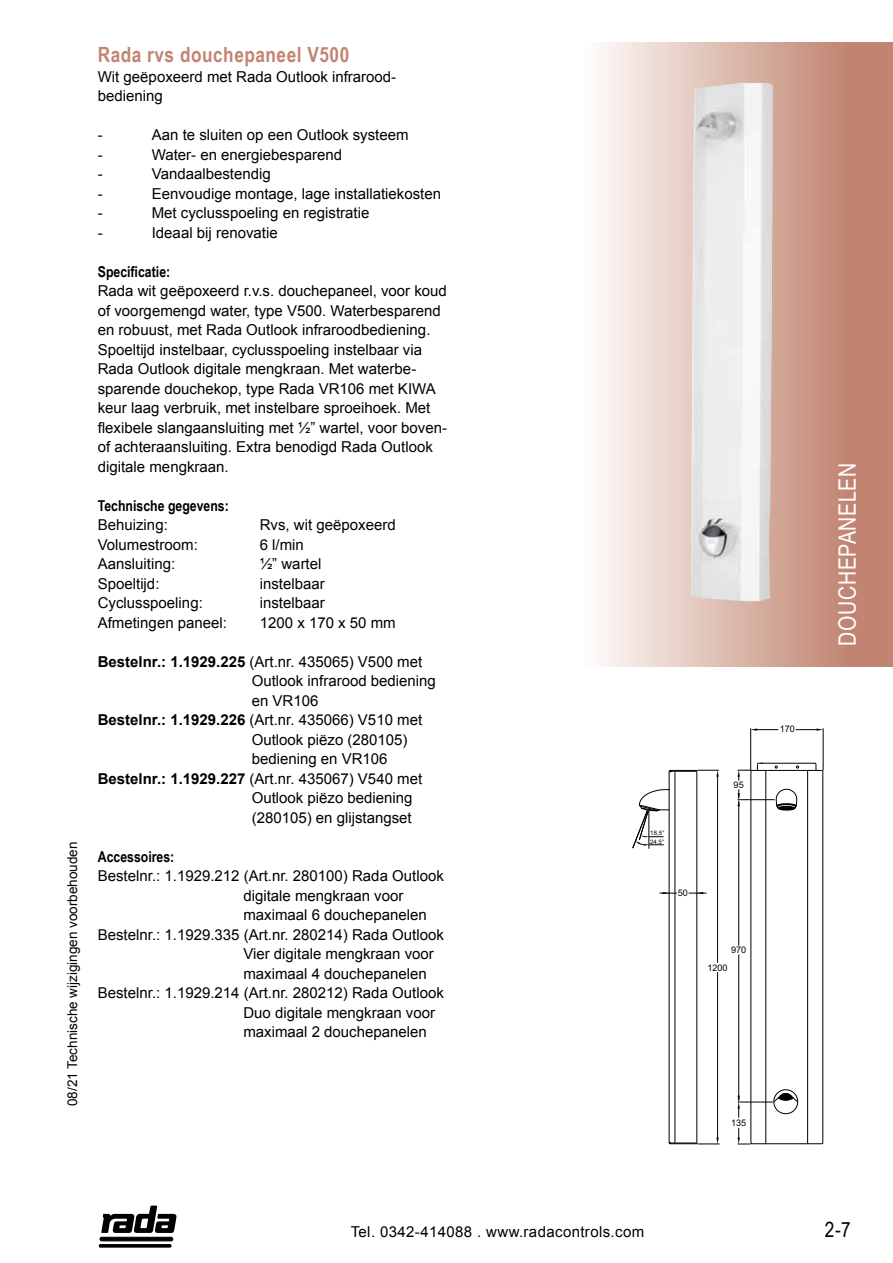
<style>
.page{position:relative;width:893px;height:1263px;background:#fff}
.page>*{position:absolute;margin:0;border:0;box-sizing:border-box;transform-origin:0 0}
.t1{font:24px "Arial Narrow";letter-spacing:.025em;color:#fff}
.t2{font:700 21px "Arial Narrow";letter-spacing:.025em;color:#c28472}
.t3{font:21px "Arial Narrow";color:#000}
.t4{font:15px/19.5px "Arial";color:#000}
.t5{font:700 15px "Arial Narrow";color:#000}
.t6{font:15px "Arial";letter-spacing:.025em;color:#000}
.t7{font:13.5px "Arial";color:#000}
.t8{font:9.15px "Arial";color:#000}
.t9{font:6.15px/8.2px "Arial";color:#000}
.s1{font-weight:700}
</style>
<div class="page">
<svg style="left:601px;top:43px;width:292px;height:623px;background:#d8b2a6"></svg>
<div style="left:100px;top:1237px;width:73px;height:4px;background:#0a0a0a;border:1px solid #000;border-radius:2px"></div>
<hr style="left:99px;top:1244px;width:73px;height:3px;background:#000;border-radius:2px">
<svg style="left:101px;top:1205px;width:75px;height:28px"></svg>
<img style="left:692px;top:83px;width:81px;height:518px">
<hr style="left:823px;top:728px;width:1px;height:42px;background:#000">
<hr style="left:750px;top:728px;width:1px;height:42px;background:#000">
<svg style="left:751px;top:728px;width:27px;height:3px"></svg>
<svg style="left:796px;top:728px;width:27px;height:3px"></svg>
<svg style="left:633px;top:769px;width:87px;height:376px"></svg>
<hr style="left:675px;top:770px;width:1px;height:374px;background:#000">
<svg style="left:738px;top:763px;width:85px;height:382px"></svg>
<p class="t7" style="left:63px;top:1106px;width:266px;rotate:-90deg">08/21 Technische wijzigingen voorbehouden</p>
<h2 class="t2" style="left:98px;top:39px;width:253px">Rada rvs douchepaneel V500</h2>
<p class="t4" style="left:98px;top:66px;width:300px">Wit geëpoxeerd met Rada Outlook infrarood&shy;bediening</p>
<p class="t4" style="left:98px;top:125px;width:6px">-</p>
<p class="t4" style="left:152px;top:125px;width:258px">Aan te sluiten op een Outlook systeem</p>
<p class="t4" style="left:98px;top:144px;width:6px">-</p>
<p class="t4" style="left:152px;top:144px;width:192px">Water- en energiebesparend</p>
<p class="t4" style="left:98px;top:164px;width:6px">-</p>
<p class="t4" style="left:152px;top:164px;width:120px">Vandaalbestendig</p>
<p class="t4" style="left:98px;top:183px;width:6px">-</p>
<p class="t4" style="left:152px;top:183px;width:291px">Eenvoudige montage, lage installatiekosten</p>
<p class="t4" style="left:98px;top:203px;width:6px">-</p>
<p class="t4" style="left:152px;top:203px;width:219px">Met cyclusspoeling en registratie</p>
<p class="t4" style="left:98px;top:222px;width:6px">-</p>
<p class="t4" style="left:152px;top:222px;width:127px">Ideaal bij renovatie</p>
<p class="t5" style="left:98px;top:260px;width:74px">Specificatie:</p>
<p class="t4" style="left:98px;top:281px;width:351px">Rada wit geëpoxeerd r.v.s. douchepaneel, voor koud of voorgemengd water, type V500. Waterbesparend en robuust, met Rada Outlook infraroodbediening.<br>Spoeltijd instelbaar, cyclusspoeling instelbaar via Rada Outlook digitale mengkraan. Met waterbe&shy;sparende douchekop, type Rada VR106 met KIWA keur laag verbruik, met instelbare sproeihoek. Met flexibele slangaansluiting met ½” wartel, voor boven&shy;of achteraansluiting. Extra benodigd Rada Outlook digitale mengkraan.</p>
<p class="t5" style="left:98px;top:494px;width:133px">Technische gegevens:</p>
<p class="t4" style="left:98px;top:515px;width:72px">Behuizing:</p>
<p class="t4" style="left:260px;top:515px;width:137px">Rvs, wit geëpoxeerd</p>
<p class="t4" style="left:98px;top:534px;width:102px">Volumestroom:</p>
<p class="t4" style="left:260px;top:534px;width:46px">6 l/min</p>
<p class="t4" style="left:98px;top:554px;width:79px">Aansluiting:</p>
<p class="t4" style="left:260px;top:554px;width:63px">½” wartel</p>
<p class="t4" style="left:98px;top:573px;width:63px">Spoeltijd:</p>
<p class="t4" style="left:260px;top:573px;width:67px">instelbaar</p>
<p class="t4" style="left:98px;top:593px;width:107px">Cyclusspoeling:</p>
<p class="t4" style="left:260px;top:593px;width:67px">instelbaar</p>
<p class="t4" style="left:98px;top:612px;width:131px">Afmetingen paneel:</p>
<p class="t4" style="left:260px;top:612px;width:137px">1200 x 170 x 50 mm</p>
<p class="t4" style="left:98px;top:651px;width:326px"><span class="s1">Bestelnr.: 1.1929.225</span> (Art.nr. 435065) V500 met</p>
<p class="t4" style="left:252px;top:671px;width:186px">Outlook infrarood bediening</p>
<p class="t4" style="left:252px;top:690px;width:68px">en VR106</p>
<p class="t4" style="left:98px;top:710px;width:326px"><span class="s1">Bestelnr.: 1.1929.226</span> (Art.nr. 435066) V510 met</p>
<p class="t4" style="left:252px;top:729px;width:157px">Outlook piëzo (280105)</p>
<p class="t4" style="left:252px;top:749px;width:137px">bediening en VR106</p>
<p class="t4" style="left:98px;top:768px;width:326px"><span class="s1">Bestelnr.: 1.1929.227</span> (Art.nr. 435067) V540 met</p>
<p class="t4" style="left:252px;top:788px;width:162px">Outlook piëzo bediening</p>
<p class="t4" style="left:252px;top:807px;width:162px">(280105) en glijstangset</p>
<p class="t5" style="left:98px;top:845px;width:78px">Accessoires:</p>
<p class="t4" style="left:98px;top:866px;width:348px">Bestelnr.: 1.1929.212 (Art.nr. 280100) Rada Outlook</p>
<p class="t4" style="left:243px;top:885px;width:162px">digitale mengkraan voor</p>
<p class="t4" style="left:243px;top:905px;width:185px">maximaal 6 douchepanelen</p>
<p class="t4" style="left:98px;top:924px;width:348px">Bestelnr.: 1.1929.335 (Art.nr. 280214) Rada Outlook</p>
<p class="t4" style="left:243px;top:944px;width:192px">Vier digitale mengkraan voor</p>
<p class="t4" style="left:243px;top:963px;width:185px">maximaal 4 douchepanelen</p>
<p class="t4" style="left:98px;top:983px;width:348px">Bestelnr.: 1.1929.214 (Art.nr. 280212) Rada Outlook</p>
<p class="t4" style="left:243px;top:1002px;width:193px">Duo digitale mengkraan voor</p>
<p class="t4" style="left:243px;top:1022px;width:185px">maximaal 2 douchepanelen</p>
<p class="t9" style="left:650px;top:829px;width:16px">18,5°<br>24,5°</p>
<p class="t8" style="left:678px;top:886px;width:12px">50</p>
<p class="t8" style="left:734px;top:779px;width:12px">95</p>
<p class="t8" style="left:731px;top:944px;width:17px">970</p>
<p class="t8" style="left:707px;top:961px;width:22px">1200</p>
<p class="t8" style="left:780px;top:723px;width:17px">170</p>
<h1 class="t1" style="left:830px;top:645px;width:184px;rotate:-90deg">DOUCHEPANELEN</h1>
<p class="t8" style="left:731px;top:1117px;width:17px">135</p>
<p class="t6" style="left:351px;top:1222px;width:295px">Tel. 0342-414088 . www.radacontrols.com</p>
<h2 class="t3" style="left:825px;top:1215px;width:27px">2-7</h2>
</div>
